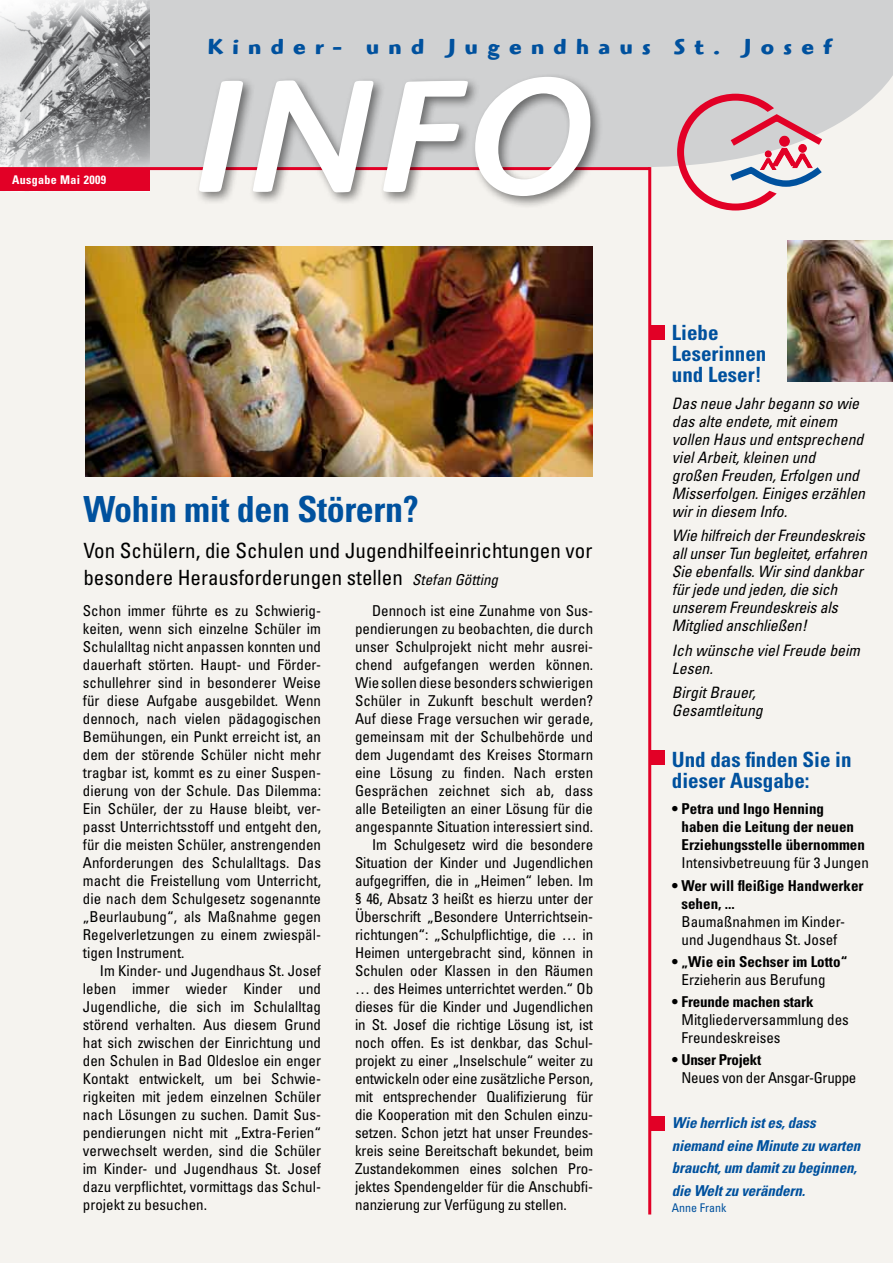
<style>
.page{position:relative;width:893px;height:1263px;background:#f5f3ef}
.page>*{position:absolute;margin:0;border:0;box-sizing:border-box;transform-origin:0 0}
.t1{font:italic 500 166.5px "Highlander ITC";color:#fff}
.t2{font:700 condensed 36px "Univers";letter-spacing:-.01em;color:#00519e}
.t3{font:700 22.5px "Highlander ITC";letter-spacing:.42em;color:#00519e}
.t4{font:condensed 21px/27px "Univers";color:#000}
.t5{font:700 condensed 21px/21px "Univers";color:#00519e}
.t6{font:italic condensed 15.75px/18px "Univers";color:#000}
.t7{font:condensed 15px/18px "Univers";letter-spacing:-.01em;color:#000}
.t8{font:700 condensed 15px/18px "Univers";color:#000}
.t9{font:italic 700 condensed 15px/22.5px "Univers";letter-spacing:-.01em;color:#00519e}
.t10{font:700 condensed 15px "Univers";letter-spacing:-.02em;color:#000}
.t11{font:700 condensed 12px "Univers";letter-spacing:.03em;color:#fff}
.t12{font:condensed 12px "Univers";color:#00519e}
.s1{font-style:italic;font-size:15px}
</style>
<div class="page">
<div style="left:150px;top:0;width:743px;height:169px;background:#d0d1d2"></div>
<svg style="left:677px;top:94px;width:148px;height:116px"></svg>
<img style="left:0;top:0;width:150px;height:192px">
<hr style="left:0;top:167px;width:650px;height:3px;background:#e20026">
<div style="left:194px;top:72px;width:409px;height:138px;background:#000;opacity:.5"></div>
<div style="left:0;top:168px;width:150px;height:22px;background:#e20026"></div>
<hr style="left:648px;top:167px;width:3px;height:1047px;background:#e20026">
<div style="left:650px;top:325px;width:15px;height:15px;background:#e20026"></div>
<div style="left:650px;top:750px;width:15px;height:15px;background:#e20026"></div>
<div style="left:650px;top:1116px;width:15px;height:15px;background:#e20026"></div>
<img style="left:85px;top:247px;width:507px;height:229px">
<img style="left:788px;top:240px;width:105px;height:141px">
<p class="t11" style="left:12px;top:172px;width:96px">Ausgabe Mai 2009</p>
<h3 class="t3" style="left:208px;top:33px;width:625px">Kinder- und Jugendhaus St. Josef</h3>
<h1 class="t1" style="left:194px;top:41px;width:398px">INFO</h1>
<h2 class="t2" style="left:83px;top:487px;width:337px">Wohin mit den Störern?</h2>
<h3 class="t4" style="left:83px;top:536px;width:510px">Von Schülern, die Schulen und Jugendhilfeeinrichtungen vor besondere Herausforderungen stellen <span class="s1">Stefan Götting</span></h3>
<p class="t7" style="left:83px;top:601px;width:240px;text-align:justify">Schon immer führte es zu Schwierig&shy;keiten, wenn sich einzelne Schüler im Schulalltag nicht anpassen konnten und dauerhaft störten. Haupt- und Förder&shy;schullehrer sind in besonderer Weise für diese Aufgabe ausgebildet. Wenn dennoch, nach vielen pädagogischen Bemühungen, ein Punkt erreicht ist, an dem der störende Schüler nicht mehr tragbar ist, kommt es zu einer Suspen&shy;dierung von der Schule. Das Dilemma:<br>Ein Schüler, der zu Hause bleibt, ver&shy;passt Unterrichtsstoff und entgeht den, für die meisten Schüler, anstrengenden Anforderungen des Schulalltags. Das macht die Freistellung vom Unterricht, die nach dem Schulgesetz sogenannte „Beurlaubung“, als Maßnahme gegen Regelverletzungen zu einem zwiespäl&shy;tigen Instrument.</p>
<p class="t7" style="left:83px;top:961px;width:240px;text-align:justify;text-indent:17px">Im Kinder- und Jugendhaus St. Josef leben immer wieder Kinder und Jugendliche, die sich im Schulalltag störend verhalten. Aus diesem Grund hat sich zwischen der Einrichtung und den Schulen in Bad Oldesloe ein enger Kontakt entwickelt, um bei Schwie&shy;rigkeiten mit jedem einzelnen Schüler nach Lösungen zu suchen. Damit Sus&shy;pendierungen nicht mit „Extra-Ferien“ verwechselt werden, sind die Schüler im Kinder- und Jugendhaus St. Josef dazu verpflichtet, vormittags das Schul&shy;projekt zu besuchen.</p>
<p class="t7" style="left:372px;top:601px;width:223px">Dennoch ist eine Zunahme von Sus-</p>
<p class="t7" style="left:355px;top:619px;width:240px">pendierungen zu beobachten, die durch</p>
<p class="t7" style="left:355px;top:637px;width:240px">unser Schulprojekt nicht mehr ausrei-</p>
<p class="t7" style="left:355px;top:655px;width:240px">chend aufgefangen werden können.</p>
<p class="t7" style="left:355px;top:673px;width:240px">Wie sollen diese besonders schwierigen</p>
<p class="t7" style="left:355px;top:691px;width:240px">Schüler in Zukunft beschult werden?</p>
<p class="t7" style="left:355px;top:709px;width:240px">Auf diese Frage versuchen wir gerade,</p>
<p class="t7" style="left:355px;top:727px;width:240px">gemeinsam mit der Schulbehörde und</p>
<p class="t7" style="left:355px;top:745px;width:240px">dem Jugendamt des Kreises Stormarn</p>
<p class="t7" style="left:355px;top:763px;width:240px">eine Lösung zu finden. Nach ersten</p>
<p class="t7" style="left:355px;top:781px;width:240px">Gesprächen zeichnet sich ab, dass</p>
<p class="t7" style="left:355px;top:799px;width:240px">alle Beteiligten an einer Lösung für die</p>
<p class="t7" style="left:355px;top:817px;width:240px">angespannte Situation interessiert sind.</p>
<p class="t7" style="left:372px;top:835px;width:223px">Im Schulgesetz wird die besondere</p>
<p class="t7" style="left:355px;top:853px;width:240px">Situation der Kinder und Jugendlichen</p>
<p class="t7" style="left:355px;top:871px;width:240px">aufgegriffen, die in „Heimen“ leben. Im</p>
<p class="t7" style="left:355px;top:889px;width:240px">§ 46, Absatz 3 heißt es hierzu unter der</p>
<p class="t7" style="left:355px;top:907px;width:240px">Überschrift „Besondere Unterrichtsein-</p>
<p class="t7" style="left:355px;top:925px;width:240px">richtungen“: „Schulpflichtige, die … in</p>
<p class="t7" style="left:355px;top:943px;width:240px">Heimen untergebracht sind, können in</p>
<p class="t7" style="left:355px;top:961px;width:240px">Schulen oder Klassen in den Räumen</p>
<p class="t7" style="left:355px;top:979px;width:240px">… des Heimes unterrichtet werden.“ Ob</p>
<p class="t7" style="left:355px;top:997px;width:240px">dieses für die Kinder und Jugendlichen</p>
<p class="t7" style="left:355px;top:1015px;width:240px">in St. Josef die richtige Lösung ist, ist</p>
<p class="t7" style="left:355px;top:1033px;width:240px">noch offen. Es ist denkbar, das Schul-</p>
<p class="t7" style="left:355px;top:1051px;width:240px">projekt zu einer „Inselschule“ weiter zu</p>
<p class="t7" style="left:355px;top:1069px;width:240px">entwickeln oder eine zusätzliche Person,</p>
<p class="t7" style="left:355px;top:1087px;width:240px">mit entsprechender Qualifizierung für</p>
<p class="t7" style="left:355px;top:1105px;width:240px">die Kooperation mit den Schulen einzu-</p>
<p class="t7" style="left:355px;top:1123px;width:240px">setzen. Schon jetzt hat unser Freundes-</p>
<p class="t7" style="left:355px;top:1141px;width:240px">kreis seine Bereitschaft bekundet, beim</p>
<p class="t7" style="left:355px;top:1159px;width:240px">Zustandekommen eines solchen Pro-</p>
<p class="t7" style="left:355px;top:1177px;width:240px">jektes Spendengelder für die Anschubfi-</p>
<p class="t7" style="left:355px;top:1195px;width:213px">nanzierung zur Verfügung zu stellen.</p>
<h3 class="t5" style="left:672px;top:322px;width:96px">Liebe<br>Leserinnen und Leser!</h3>
<p class="t6" style="left:672px;top:394px;width:195px">Das neue Jahr begann so wie das alte endete, mit einem vollen Haus und entsprechend viel Arbeit, kleinen und<br>großen Freuden, Erfolgen und<br>Misserfolgen. Einiges erzählen wir in diesem Info.</p>
<p class="t6" style="left:672px;top:526px;width:197px">Wie hilfreich der Freundeskreis all unser Tun begleitet, erfahren<br>Sie ebenfalls. Wir sind dankbar für jede und jeden, die sich unserem Freundeskreis als<br>Mitglied anschließen!</p>
<p class="t6" style="left:672px;top:641px;width:190px">Ich wünsche viel Freude beim<br>Lesen.</p>
<p class="t6" style="left:672px;top:683px;width:92px">Birgit Brauer,<br>Gesamtleitung</p>
<h3 class="t5" style="left:672px;top:748px;width:181px">Und das finden Sie in dieser Ausgabe:</h3>
<p class="t8" style="left:681px;top:800px;width:185px;text-indent:-10px">• Petra und Ingo Henning haben die Leitung der neuen<br>Erziehungsstelle übernommen</p>
<p class="t7" style="left:681px;top:854px;width:189px">Intensivbetreuung für 3 Jungen</p>
<p class="t8" style="left:681px;top:876px;width:184px;text-indent:-10px">• Wer will fleißige Handwerker sehen, ...</p>
<p class="t7" style="left:681px;top:912px;width:165px">Baumaßnahmen im Kinder&shy;und Jugendhaus St. Josef</p>
<p class="t8" style="left:672px;top:952px;width:177px">• „Wie ein Sechser im Lotto“</p>
<p class="t7" style="left:681px;top:970px;width:146px">Erzieherin aus Berufung</p>
<p class="t8" style="left:672px;top:992px;width:143px">• Freunde machen stark</p>
<p class="t7" style="left:681px;top:1010px;width:169px">Mitgliederversammlung des<br>Freundeskreises</p>
<p class="t10" style="left:672px;top:1051px;width:91px">• Unser Projekt</p>
<p class="t7" style="left:681px;top:1069px;width:176px">Neues von der Ansgar-Gruppe</p>
<p class="t9" style="left:672px;top:1111px;width:190px">Wie herrlich ist es, dass niemand eine Minute zu warten braucht, um damit zu beginnen, die Welt zu verändern.</p>
<p class="t12" style="left:672px;top:1200px;width:56px">Anne Frank</p>
</div>
